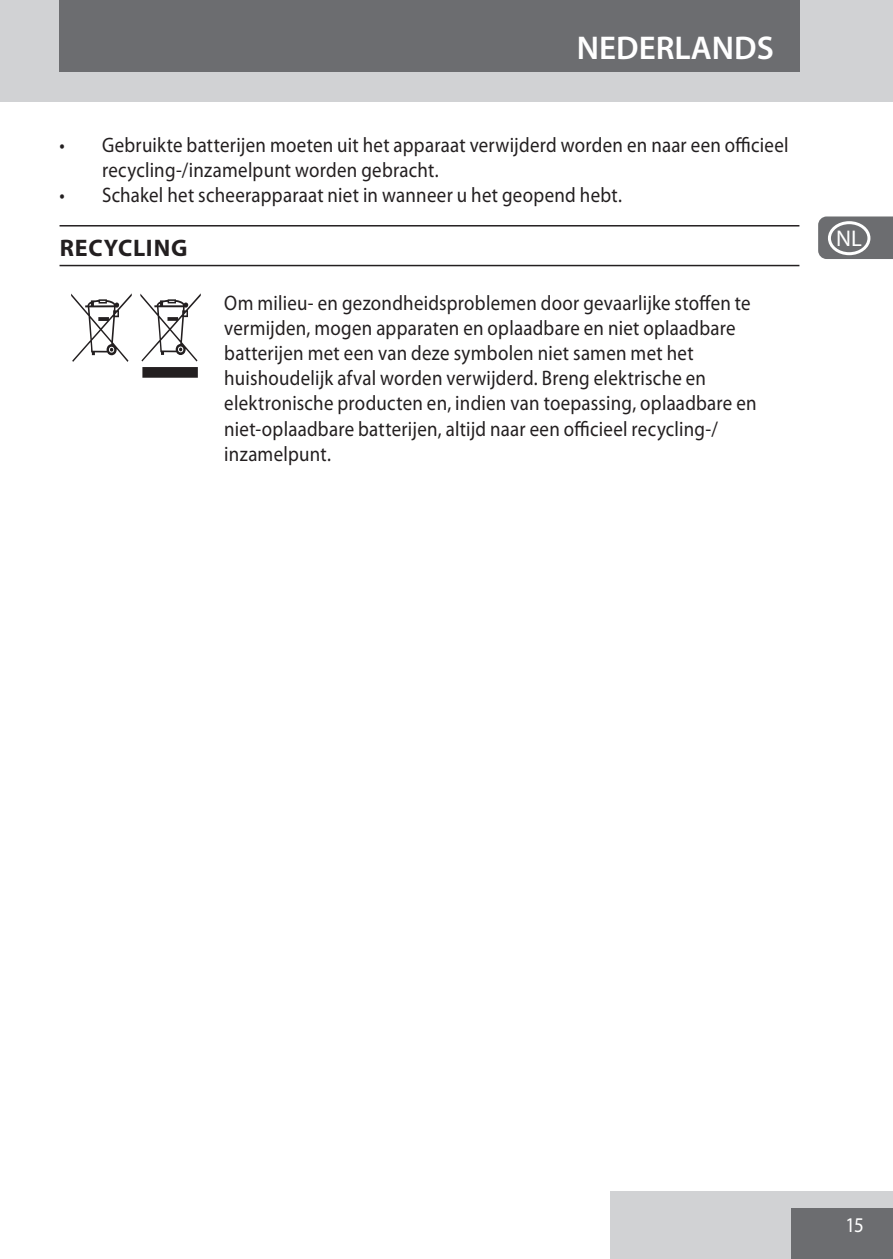
<style>
.page{position:relative;width:893px;height:1259px;background:#fff}
.page>*{position:absolute;margin:0;border:0;box-sizing:border-box;transform-origin:0 0}
.default{font:120px "Myriad Mine";color:#231f20;scale:.9 1}
.t1{font:600 33px "Myriad Pro";color:#fff}
.t2{font:700 24px "Myriad Pro";letter-spacing:.035em;color:#231f20}
.t3{font:22.8px "Myriad Pro";color:#fff}
.default-2{font:21px/25.2px "Myriad Pro";letter-spacing:.015em;color:#231f20;scale:.9 1}
.t4{font:21px "Myriad Pro";color:#fff;scale:.9 1}
</style>
<div class="page">
<div style="left:611px;top:1191px;width:282px;height:68px;background:#d1d2d4"></div>
<div style="left:791px;top:1208px;width:102px;height:51px;background:#6c6d70"></div>
<div style="left:0;top:0;width:893px;height:102px;background:#d1d2d4"></div>
<div style="left:59px;top:0;width:740px;height:72px;background:#6c6d70"></div>
<svg style="left:818px;top:216px;width:75px;height:43px"></svg>
<hr style="left:60px;top:225px;width:739px;height:1px;background:#231f20">
<hr style="left:60px;top:265px;width:739px;height:1px;background:#231f20">
<div style="left:828px;top:136px;width:42px;height:34px;border:3px solid #fff;border-radius:50%"></div>
<div style="left:828px;top:179px;width:42px;height:34px;border:3px solid #fff;border-radius:50%"></div>
<div style="left:828px;top:221px;width:42px;height:34px;border:3px solid #fff;border-radius:50%"></div>
<div style="left:828px;top:264px;width:42px;height:34px;border:3px solid #fff;border-radius:50%"></div>
<div style="left:828px;top:306px;width:42px;height:34px;border:3px solid #fff;border-radius:50%"></div>
<div style="left:828px;top:349px;width:42px;height:34px;border:3px solid #fff;border-radius:50%"></div>
<div style="left:828px;top:391px;width:42px;height:34px;border:3px solid #fff;border-radius:50%"></div>
<div style="left:828px;top:434px;width:42px;height:34px;border:3px solid #fff;border-radius:50%"></div>
<div style="left:828px;top:476px;width:42px;height:34px;border:3px solid #fff;border-radius:50%"></div>
<div style="left:828px;top:519px;width:42px;height:34px;border:3px solid #fff;border-radius:50%"></div>
<div style="left:828px;top:561px;width:42px;height:34px;border:3px solid #fff;border-radius:50%"></div>
<div style="left:828px;top:604px;width:42px;height:34px;border:3px solid #fff;border-radius:50%"></div>
<div style="left:828px;top:646px;width:42px;height:34px;border:3px solid #fff;border-radius:50%"></div>
<div style="left:828px;top:689px;width:42px;height:34px;border:3px solid #fff;border-radius:50%"></div>
<div style="left:828px;top:731px;width:42px;height:34px;border:3px solid #fff;border-radius:50%"></div>
<div style="left:828px;top:774px;width:42px;height:34px;border:3px solid #fff;border-radius:50%"></div>
<div style="left:828px;top:816px;width:42px;height:34px;border:3px solid #fff;border-radius:50%"></div>
<div style="left:828px;top:859px;width:42px;height:34px;border:3px solid #fff;border-radius:50%"></div>
<div style="left:828px;top:901px;width:42px;height:34px;border:3px solid #fff;border-radius:50%"></div>
<div style="left:828px;top:944px;width:42px;height:34px;border:3px solid #fff;border-radius:50%"></div>
<div style="left:828px;top:986px;width:42px;height:34px;border:3px solid #fff;border-radius:50%"></div>
<div style="left:828px;top:1029px;width:42px;height:34px;border:3px solid #fff;border-radius:50%"></div>
<div style="left:828px;top:1071px;width:42px;height:35px;border:3px solid #fff;border-radius:50%"></div>
<div style="left:828px;top:1114px;width:42px;height:34px;border:3px solid #fff;border-radius:50%"></div>
<p class="t1" style="left:577px;top:27px;width:198px">NEDERLANDS</p>
<p class="default-2" style="left:102px;top:132px;width:764px;text-indent:-43px">• Gebruikte batterijen moeten uit het apparaat verwijderd worden en naar een officieel recycling-/inzamelpunt worden gebracht.</p>
<p class="default-2" style="left:60px;top:182px;width:626px">• Schakel het scheerapparaat niet in wanneer u het geopend hebt.</p>
<p class="t2" style="left:60px;top:232px;width:129px">RECYCLING</p>
<p class="default" style="left:71px;top:277px;width:151px">W</p>
<p class="default-2" style="left:224px;top:290px;width:593px">Om milieu- en gezondheidsproblemen door gevaarlijke stoffen te vermijden, mogen apparaten en oplaadbare en niet oplaadbare batterijen met een van deze symbolen niet samen met het huishoudelijk afval worden verwijderd. Breng elektrische en elektronische producten en, indien van toepassing, oplaadbare en niet-oplaadbare batterijen, altijd naar een officieel recycling-/ inzamelpunt.</p>
<p class="t3" style="left:836px;top:224px;width:27px">NL</p>
<p class="t4" style="left:845px;top:1212px;width:22px">15</p>
</div>
